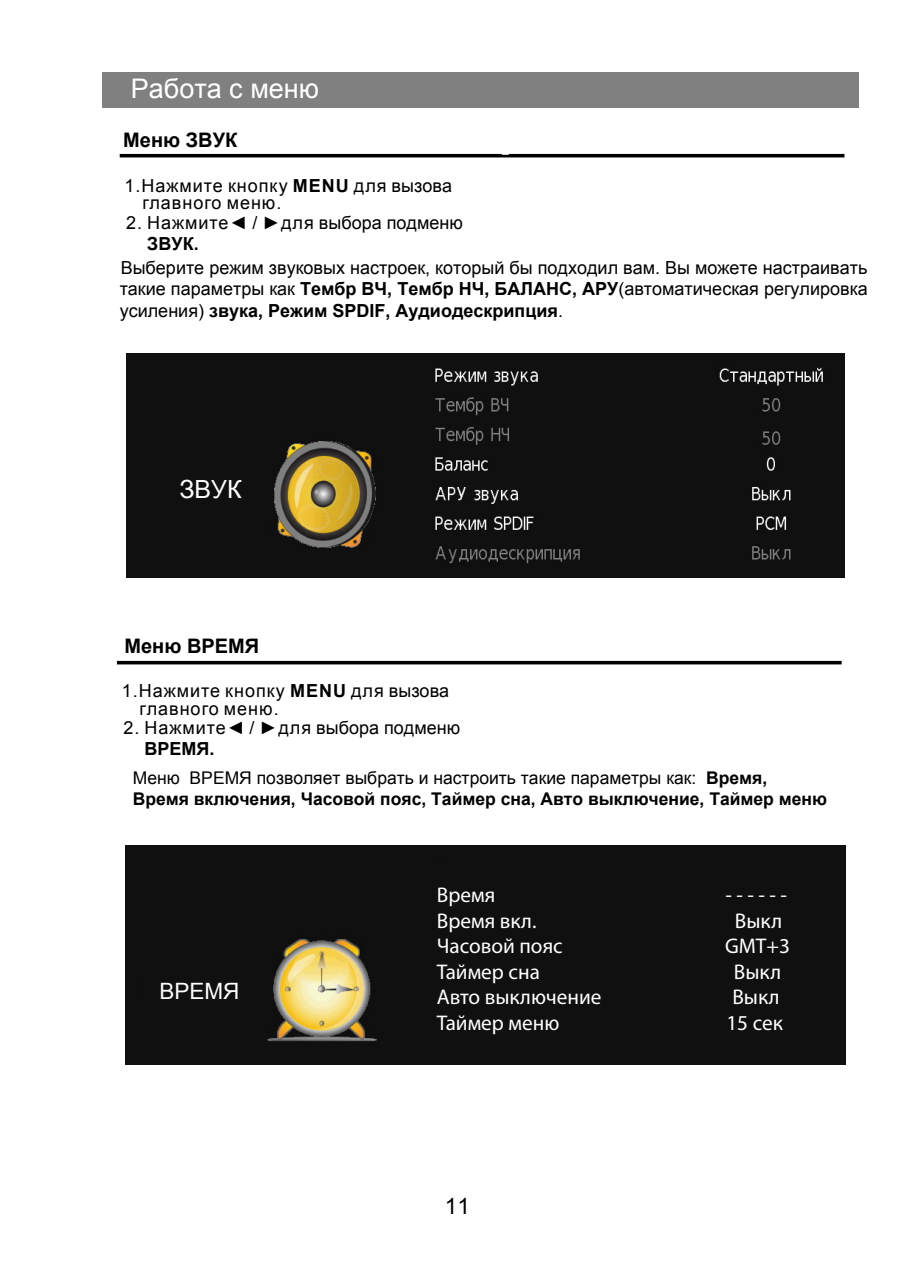
<style>
.page{position:relative;width:922px;height:1276px;background:#fff}
.page>*{position:absolute;margin:0;border:0;box-sizing:border-box;transform-origin:0 0}
.t1{font:27px "Arial";color:#fff}
.t2{font:25px "Arial";color:#fff}
.t3{font:22.5px "Arial";color:#fff}
.t4{font:22.5px "Arial";color:#000}
.t5{font:21.25px "Myriad Pro";color:#fff}
.t6{font:700 20px "Arial";color:#000}
.t7{font:18px/21.2px "Arial";color:#000;text-align:justify}
.t8{font:18px/17.5px "Arial";letter-spacing:.055em;color:#000}
.t9{font:700 18px "Arial";color:#000}
.t10{font:700 17.5px/21px "Arial";color:#000}
.t11{font:17.5px "Arial";color:#000}
.s1{font-weight:700}
.s2{font-weight:400}
</style>
<div class="page">
<div style="left:102px;top:72px;width:756px;height:35px;background:#808080"></div>
<hr style="left:120px;top:154px;width:724px;height:3px;background:#000">
<hr style="left:117px;top:661px;width:724px;height:3px;background:#000">
<img style="left:126px;top:354px;width:718px;height:223px">
<div style="left:137px;top:434px;width:111px;height:74px;background:#101010"></div>
<img style="left:125px;top:846px;width:719px;height:218px">
<div style="left:142px;top:947px;width:83px;height:59px;background:#101010"></div>
<div style="left:426px;top:862px;width:406px;height:190px;background:#101010"></div>
<h1 class="t1" style="left:131px;top:70px;width:190px">Работа с меню</h1>
<p class="t6" style="left:123px;top:125px;width:116px">Меню ЗВУК</p>
<p class="t8" style="left:142px;top:177px;width:311px;text-indent:-18px">1.Нажмите кнопку <span class="s1">MENU</span> для вызова главного меню.</p>
<p class="t7" style="left:126px;top:212px;width:338px">2. Нажмите◄ / ►для выбора подменю</p>
<p class="t9" style="left:147px;top:231px;width:53px">ЗВУК.</p>
<p class="t7" style="left:120px;top:257px;width:749px">Выберите режим звуковых настроек, который бы подходил вам. Вы можете настраивать такие параметры как <span class="s1">Тембр ВЧ, Тембр НЧ, БАЛАНС, АРУ</span>(автоматическая регулировка усиления) <span class="s1">звука, Режим SPDIF, Аудиодескрипция</span>.</p>
<h2 class="t2" style="left:179px;top:472px;width:64px">ЗВУК</h2>
<p class="t6" style="left:124px;top:632px;width:136px">Меню ВРЕМЯ</p>
<p class="t8" style="left:139px;top:682px;width:311px;text-indent:-18px">1.Нажмите кнопку <span class="s1">MENU</span> для вызова главного меню.</p>
<p class="t7" style="left:123px;top:717px;width:338px">2. Нажмите◄ / ►для выбора подменю</p>
<p class="t9" style="left:144px;top:736px;width:71px">ВРЕМЯ.</p>
<p class="t10" style="left:133px;top:767px;width:695px"><span class="s2">Меню ВРЕМЯ позволяет выбрать и настроить такие параметры как:</span> Время,<br>Время включения, Часовой пояс, Таймер сна, Авто выключение, Таймер меню</p>
<p class="t11" style="left:659px;top:786px;width:6px">.</p>
<p class="t3" style="left:159px;top:976px;width:82px">ВРЕМЯ</p>
<p class="t5" style="left:436px;top:882px;width:60px">Время</p>
<p class="t5" style="left:725px;top:882px;width:63px">- - - - - -</p>
<p class="t5" style="left:436px;top:907px;width:101px">Время вкл.</p>
<p class="t5" style="left:734px;top:907px;width:49px">Выкл</p>
<p class="t5" style="left:436px;top:933px;width:127px">Часовой пояс</p>
<p class="t5" style="left:725px;top:933px;width:66px">GMT+3</p>
<p class="t5" style="left:436px;top:958px;width:105px">Таймер сна</p>
<p class="t5" style="left:733px;top:958px;width:49px">Выкл</p>
<p class="t5" style="left:436px;top:984px;width:166px">Авто выключение</p>
<p class="t5" style="left:732px;top:984px;width:49px">Выкл</p>
<p class="t5" style="left:436px;top:1009px;width:124px">Таймер меню</p>
<p class="t5" style="left:726px;top:1009px;width:58px">15 сек</p>
<p class="t4" style="left:445px;top:1190px;width:27px">11</p>
</div>
